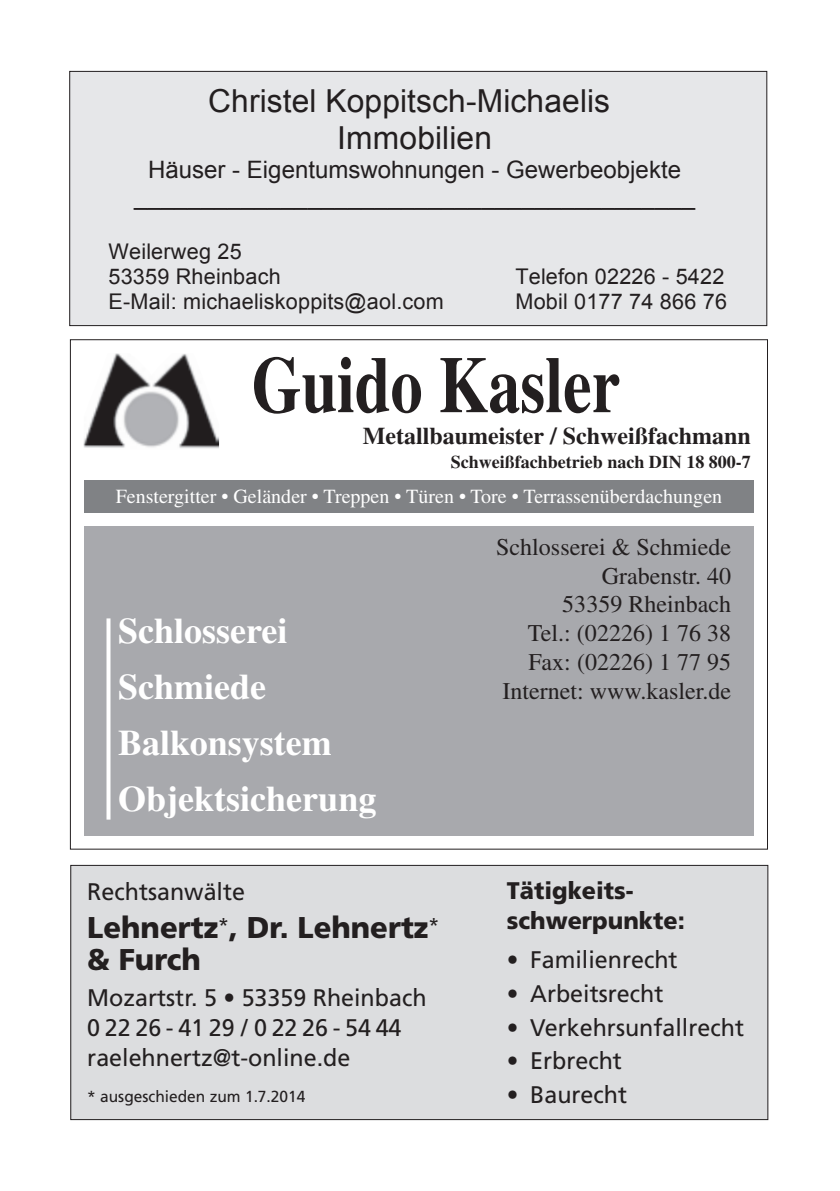
<style>
.page{position:relative;width:840px;height:1191px;background:#fff}
.page>*{position:absolute;margin:0;border:0;box-sizing:border-box;transform-origin:0 0}
.t1{font:700 80px "Times";color:#231f20;scale:.8 1}
.t2{font:700 36px/56px "Times";color:#fff}
.t3{font:31.6px/37px "Arial";letter-spacing:.005em;color:#231f20;text-align:center}
.t4{font:900 30px/32px "Frutiger";color:#231f20}
.t5{font:24px/30px "Frutiger";color:#231f20}
.t6{font:24px/28.8px "Times";color:#231f20;text-align:right}
.t7{font:24px/27.8px "Arial";color:#231f20;text-align:center}
.t8{font:700 24px "Times";color:#231f20}
.t9{font:900 24px/30px "Frutiger";color:#231f20}
.t10{font:21.6px/25px "Arial";letter-spacing:.01em;color:#231f20}
.t11{font:20px "Times";color:#fff}
.t12{font:700 18px "Times";color:#231f20}
.t13{font:16px "Frutiger";color:#231f20}
</style>
<div class="page">
<img style="left:84px;top:353px;width:135px;height:96px">
<div style="left:84px;top:480px;width:669px;height:33px;background:#808285"></div>
<div style="left:84px;top:526px;width:669px;height:309px;background:#a8a9ad"></div>
<svg style="left:106px;top:618px;width:4px;height:201px"></svg>
<div style="left:71px;top:865px;width:696px;height:254px;background:#dcdddf"></div>
<div style="left:70px;top:865px;width:698px;height:255px;border:1px solid #231f20"></div>
<div style="left:70px;top:71px;width:696px;height:254px;background:#e6e7e9"></div>
<div style="left:69px;top:71px;width:697px;height:255px;border:1px solid #231f20"></div>
<h3 class="t3" style="left:208px;top:83px;width:403px">Christel Koppitsch-Michaelis<br>Immobilien</h3>
<p class="t7" style="left:134px;top:155px;width:562px">Häuser - Eigentumswohnungen - Gewerbeobjekte __________________________________________</p>
<p class="t10" style="left:108px;top:239px;width:174px">Weilerweg 25<br>53359 Rheinbach</p>
<p class="t10" style="left:515px;top:264px;width:210px">Telefon 02226 - 5422</p>
<p class="t10" style="left:108px;top:289px;width:336px">E-Mail: michaeliskoppits@aol.com</p>
<p class="t10" style="left:515px;top:289px;width:213px">Mobil 0177 74 866 76</p>
<h1 class="t1" style="left:251px;top:337px;width:461px">Guido Kasler</h1>
<p class="t8" style="left:362px;top:422px;width:389px">Metallbaumeister / Schweißfachmann</p>
<p class="t12" style="left:450px;top:451px;width:301px">Schweißfachbetrieb nach DIN 18 800-7</p>
<p class="t11" style="left:116px;top:485px;width:607px">Fenstergitter • Geländer • Treppen • Türen • Tore • Terrassenüberdachungen</p>
<p class="t6" style="left:496px;top:532px;width:236px">Schlosserei &amp; Schmiede<br>Grabenstr. 40<br>53359 Rheinbach<br>Tel.: (02226) 1 76 38<br>Fax: (02226) 1 77 95<br>Internet: www.kasler.de</p>
<h2 class="t2" style="left:118px;top:602px;width:259px">Schlosserei<br>Schmiede<br>Balkonsystem<br>Objektsicherung</h2>
<p class="t5" style="left:87px;top:876px;width:159px">Rechtsanwälte</p>
<p class="t4" style="left:87px;top:911px;width:353px">Lehnertz<sup>*</sup>, Dr. Lehnertz<sup>* </sup>&amp; Furch</p>
<p class="t5" style="left:87px;top:982px;width:340px">Mozartstr. 5 • 53359 Rheinbach<br>02226-4129 / 02226-5444 raelehnertz@t-online.de</p>
<p class="t13" style="left:87px;top:1087px;width:219px">* ausgeschieden zum 1.7.2014</p>
<p class="t9" style="left:506px;top:875px;width:179px">Tätigkeits - schwerpunkte:</p>
<p class="t5" style="left:506px;top:944px;width:172px">• Familienrecht</p>
<p class="t5" style="left:506px;top:978px;width:158px">• Arbeitsrecht</p>
<p class="t5" style="left:506px;top:1012px;width:238px">• Verkehrsunfallrecht</p>
<p class="t5" style="left:506px;top:1045px;width:117px">• Erbrecht</p>
<p class="t5" style="left:506px;top:1079px;width:122px">• Baurecht</p>
</div>
